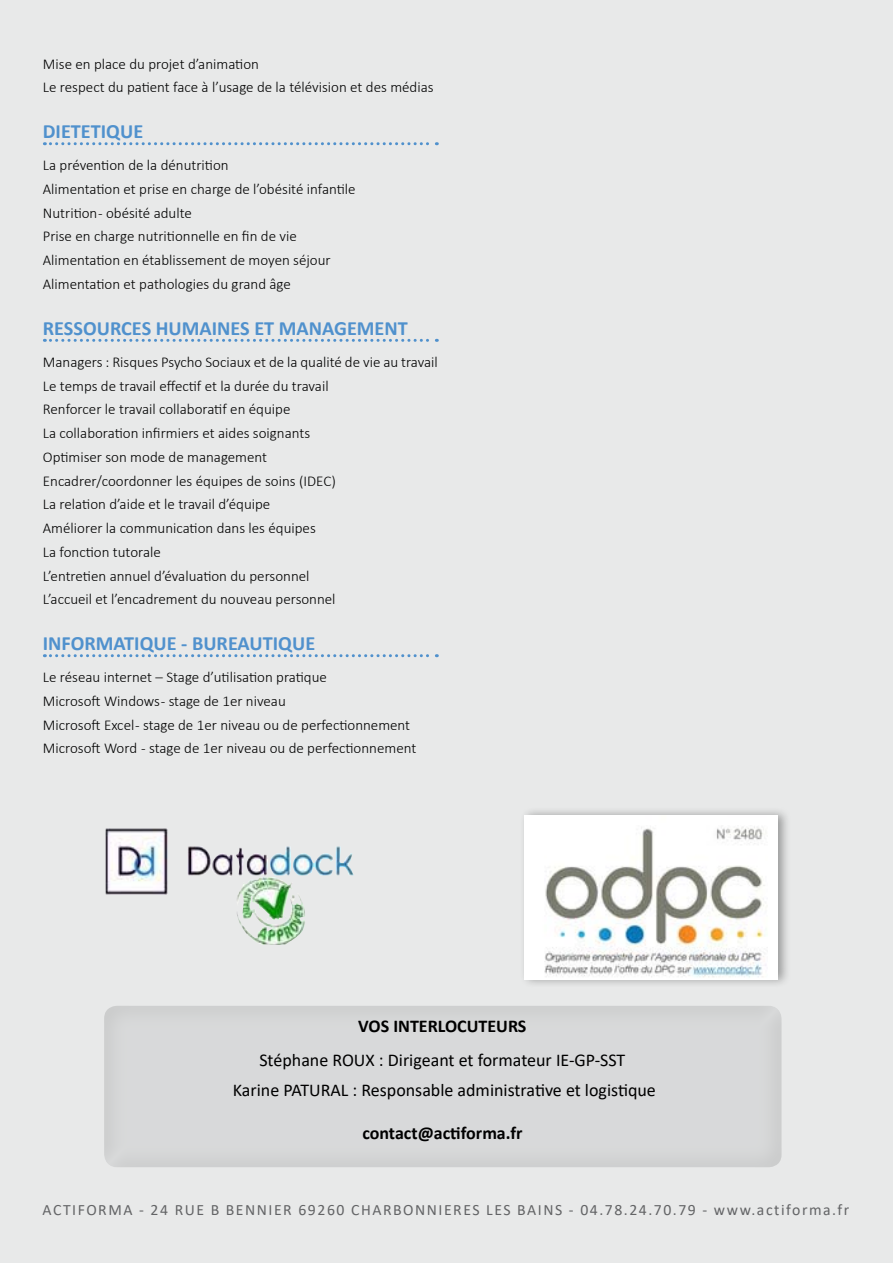
<style>
.page{position:relative;width:893px;height:1263px;background:#e8e9e9}
.page>*{position:absolute;margin:0;border:0;box-sizing:border-box;transform-origin:0 0}
.t1{font:700 20.25px "Calibri";color:#5091cd}
.t2{font:18px/30px "Calibri";color:#000;text-align:center}
.t3{font:700 18px "Calibri";color:#000}
.t4{font:15.75px "Calibri";letter-spacing:.095em;color:#636466}
.t5{font:300 15px/23.7px "Calibri";color:#000}
</style>
<div class="page">
<svg style="left:44px;top:142px;width:393px;height:3px"></svg>
<svg style="left:44px;top:339px;width:393px;height:3px"></svg>
<svg style="left:44px;top:654px;width:393px;height:3px"></svg>
<div style="left:103px;top:1004px;width:679px;height:165px;background:#d8d9da"></div>
<div style="left:520px;top:806px;width:271px;height:182px;background:#000;opacity:.35"></div>
<img style="left:524px;top:815px;width:253px;height:164px">
<img style="left:106px;top:828px;width:248px;height:117px">
<p class="t5" style="left:43px;top:52px;width:392px">Mise en place du projet d’animation<br>Le respect du patient face à l’usage de la télévision et des médias</p>
<h1 class="t1" style="left:43px;top:117px;width:102px">DIETETIQUE</h1>
<p class="t5" style="left:43px;top:153px;width:314px">La prévention de la dénutrition<br>Alimentation et prise en charge de l’obésité infantile Nutrition - obésité adulte<br>Prise en charge nutritionnelle en fin de vie Alimentation en établissement de moyen séjour Alimentation et pathologies du grand âge</p>
<h1 class="t1" style="left:43px;top:313px;width:367px">RESSOURCES HUMAINES ET MANAGEMENT</h1>
<p class="t5" style="left:43px;top:350px;width:396px">Managers : Risques Psycho Sociaux et de la qualité de vie au travail Le temps de travail effectif et la durée du travail<br>Renforcer le travail collaboratif en équipe<br>La collaboration infirmiers et aides soignants<br>Optimiser son mode de management<br>Encadrer/coordonner les équipes de soins (IDEC)<br>La relation d’aide et le travail d’équipe<br>Améliorer la communication dans les équipes<br>La fonction tutorale<br>L’entretien annuel d’évaluation du personnel<br>L’accueil et l’encadrement du nouveau personnel</p>
<h1 class="t1" style="left:43px;top:629px;width:274px">INFORMATIQUE - BUREAUTIQUE</h1>
<p class="t5" style="left:43px;top:665px;width:375px">Le réseau internet – Stage d’utilisation pratique<br>Microsoft Windows - stage de 1er niveau<br>Microsoft Excel - stage de 1er niveau ou de perfectionnement Microsoft Word - stage de 1er niveau ou de perfectionnement</p>
<p class="t3" style="left:358px;top:1013px;width:170px">VOS INTERLOCUTEURS</p>
<p class="t2" style="left:233px;top:1045px;width:425px">Stéphane ROUX : Dirigeant et formateur IE-GP-SST<br>Karine PATURAL : Responsable administrative et logistique</p>
<p class="t3" style="left:362px;top:1121px;width:162px">contact@actiforma.fr</p>
<p class="t4" style="left:43px;top:1199px;width:808px">ACTIFORMA - 24 RUE B BENNIER 69260 CHARBONNIERES LES BAINS - 04.78.24.70.79 - www.actiforma.fr</p>
</div>
